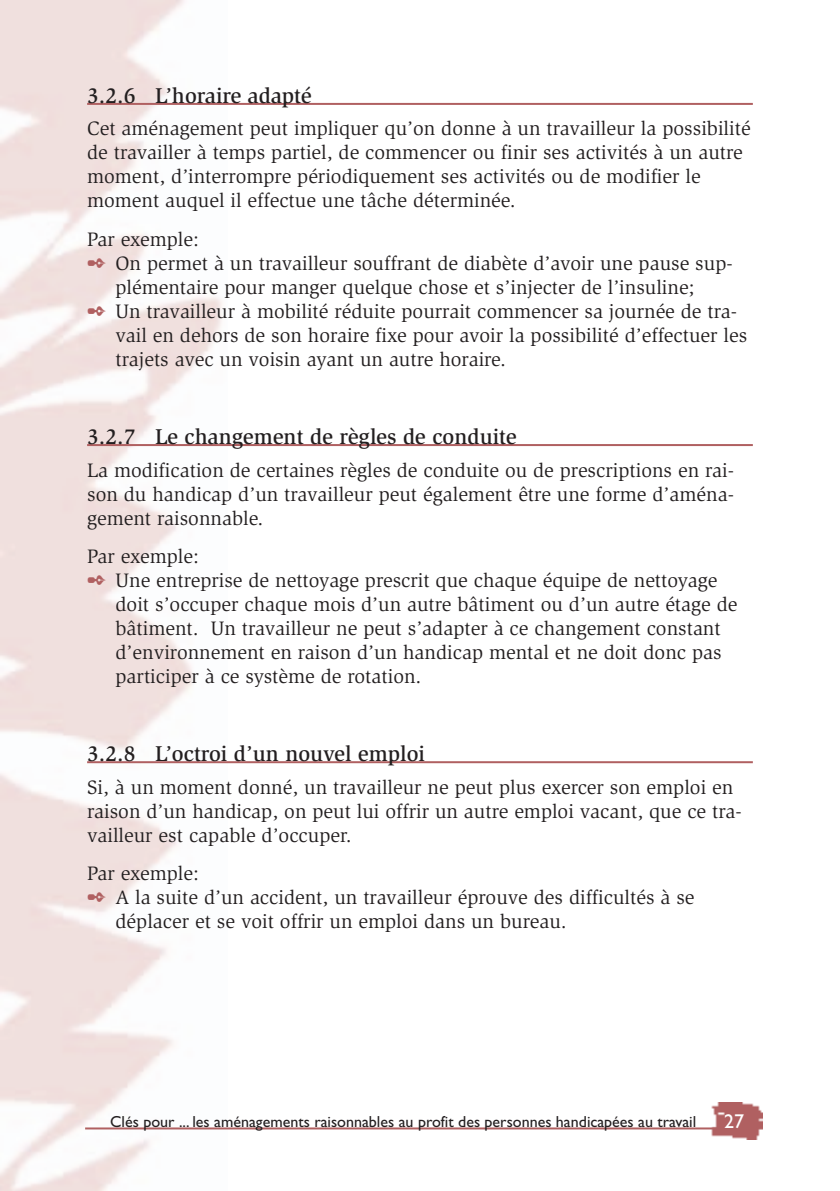
<style>
.page{position:relative;width:840px;height:1191px;background:#fff}
.page>*{position:absolute;margin:0;border:0;box-sizing:border-box;transform-origin:0 0}
.t1{font:500 22px "Slimbach";color:#231f20}
.t2{font:20px/24px "Slimbach";color:#231f20}
.t3{font:20px "Gill Sans";color:#fff}
.t4{font:16px "Gill Sans";color:#231f20}
.s1{color:#b06061}
</style>
<div class="page">
<img style="left:710px;top:1102px;width:52px;height:37px">
<hr style="left:85px;top:1127px;width:667px;height:2px;background:#b06061">
<hr style="left:87px;top:103px;width:665px;height:2px;background:#b06061">
<hr style="left:87px;top:444px;width:665px;height:2px;background:#b06061">
<hr style="left:87px;top:761px;width:665px;height:2px;background:#b06061">
<p class="t1" style="left:87px;top:87px;width:226px">3.2.6 L’horaire adapté</p>
<p class="t2" style="left:87px;top:118px;width:664px">Cet aménagement peut impliquer qu’on donne à un travailleur la possibilité de travailler à temps partiel, de commencer ou finir ses activités à un autre moment, d’interrompre périodiquement ses activités ou de modifier le moment auquel il effectue une tâche déterminée.</p>
<p class="t2" style="left:87px;top:228px;width:113px">Par exemple:</p>
<p class="t2" style="left:87px;top:252px;width:646px"><span class="s1">✒</span> On permet à un travailleur souffrant de diabète d’avoir une pause sup-</p>
<p class="t2" style="left:115px;top:276px;width:580px">plémentaire pour manger quelque chose et s’injecter de l’insuline;</p>
<p class="t2" style="left:87px;top:300px;width:651px"><span class="s1">✒</span> Un travailleur à mobilité réduite pourrait commencer sa journée de tra-</p>
<p class="t2" style="left:115px;top:324px;width:633px">vail en dehors de son horaire fixe pour avoir la possibilité d’effectuer les</p>
<p class="t2" style="left:115px;top:348px;width:392px">trajets avec un voisin ayant un autre horaire.</p>
<p class="t1" style="left:87px;top:428px;width:431px">3.2.7 Le changement de règles de conduite</p>
<p class="t2" style="left:87px;top:459px;width:648px;text-align:justify">La modification de certaines règles de conduite ou de prescriptions en rai&shy;son du handicap d’un travailleur peut également être une forme d’aména&shy;gement raisonnable.</p>
<p class="t2" style="left:87px;top:545px;width:113px">Par exemple:</p>
<p class="t2" style="left:87px;top:569px;width:631px"><span class="s1">✒</span> Une entreprise de nettoyage prescrit que chaque équipe de nettoyage</p>
<p class="t2" style="left:115px;top:593px;width:623px">doit s’occuper chaque mois d’un autre bâtiment ou d’un autre étage de</p>
<p class="t2" style="left:115px;top:617px;width:606px">bâtiment. Un travailleur ne peut s’adapter à ce changement constant</p>
<p class="t2" style="left:115px;top:641px;width:607px">d’environnement en raison d’un handicap mental et ne doit donc pas</p>
<p class="t2" style="left:115px;top:665px;width:307px">participer à ce système de rotation.</p>
<p class="t1" style="left:87px;top:745px;width:339px">3.2.8 L’octroi d’un nouvel emploi</p>
<p class="t2" style="left:87px;top:776px;width:655px">Si, à un moment donné, un travailleur ne peut plus exercer son emploi en raison d’un handicap, on peut lui offrir un autre emploi vacant, que ce tra&shy;vailleur est capable d’occuper.</p>
<p class="t2" style="left:87px;top:862px;width:113px">Par exemple:</p>
<p class="t2" style="left:87px;top:886px;width:608px"><span class="s1">✒</span> A la suite d’un accident, un travailleur éprouve des difficultés à se</p>
<p class="t2" style="left:115px;top:910px;width:452px">déplacer et se voit offrir un emploi dans un bureau.</p>
<p class="t4" style="left:110px;top:1116px;width:587px">Clés pour ... les aménagements raisonnables au profit des personnes handicapées au travail</p>
<p class="t3" style="left:723px;top:1114px;width:21px">27</p>
</div>
